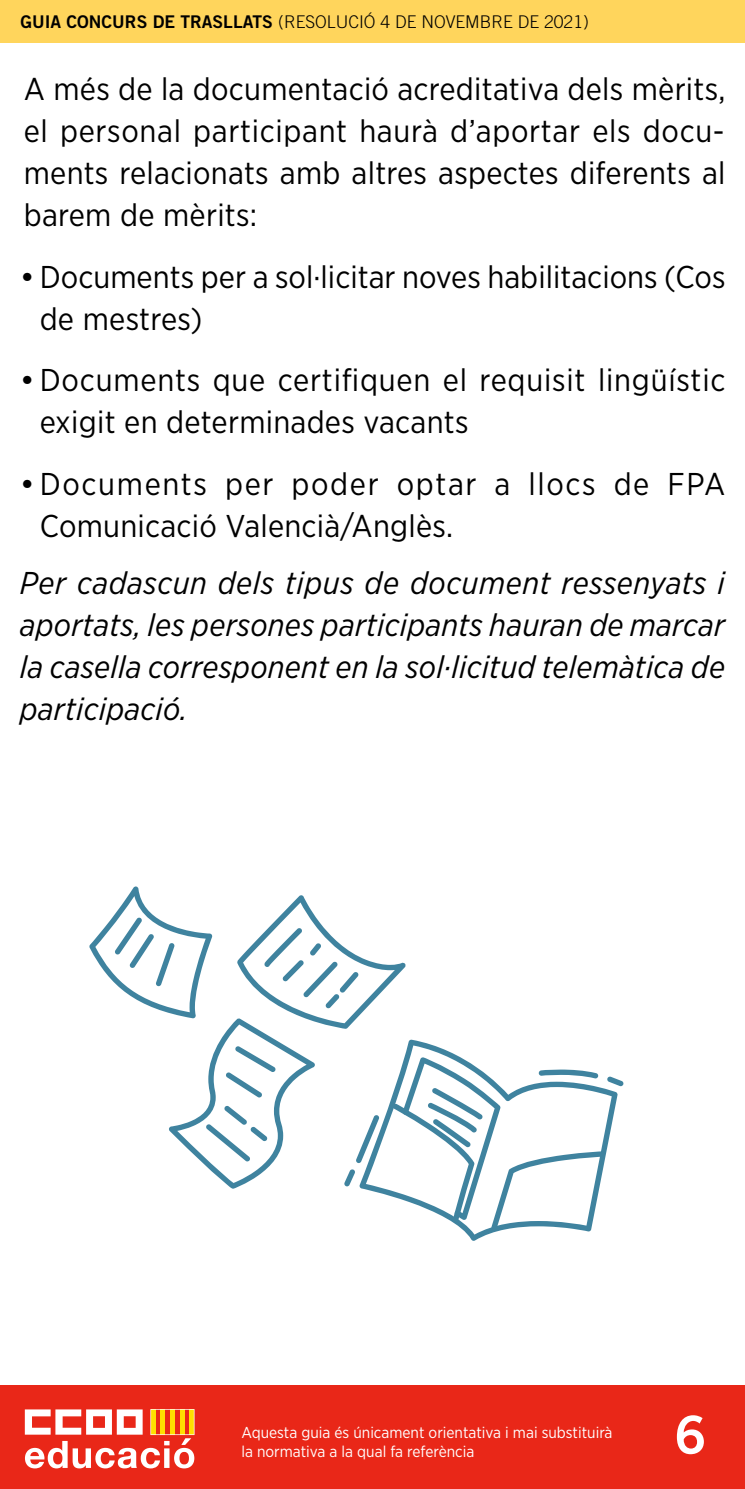
<style>
.page{position:relative;width:745px;height:1489px;background:#fff}
.page>*{position:absolute;margin:0;border:0;box-sizing:border-box;transform-origin:0 0}
.t1{font:52.5px "Trade Gothic LT Std Bd 2";color:#fff}
.t2{font:31.5px/42px "Gotham Narrow";letter-spacing:.01em;color:#000}
.t3{font:italic 31.5px/42px "Gotham Narrow";letter-spacing:.005em;color:#000;text-align:justify}
.t4{font:31.5px/42px "Gotham Narrow";letter-spacing:.05em;color:#000}
.t5{font:300 17.5px "Trade Gothic LT Std";color:#000}
.t6{font:15.75px/18.9px "Gotham Narrow";color:#fff}
.s1{font-family:"Trade Gothic LT Std Bd 2";font-weight:400}
.s2{font-family:"Gotham"}
</style>
<div class="page">
<div style="left:0;top:1385px;width:744px;height:103px;background:#e92718"></div>
<div style="left:0;top:0;width:744px;height:42px;background:#ffd55c"></div>
<svg style="left:25px;top:1409px;width:169px;height:59px"></svg>
<svg style="left:89px;top:886px;width:534px;height:344px"></svg>
<p class="t5" style="left:20px;top:11px;width:569px"><span class="s1">GUIA CONCURS DE TRASLLATS</span> (RESOLUCIÓ 4 DE NOVEMBR E DE 2021)</p>
<p class="t2" style="left:24px;top:67px;width:702px;text-align:justify">A més de la documentació acreditativa dels mèrits, el personal participant haurà d’aportar els docu&shy;ments relacionats amb altres aspectes diferents al barem de mèrits:</p>
<p class="t2" style="left:40px;top:255px;width:686px;text-indent:-20px"><span class="s2">•</span>Documents per a sol·licitar noves habilitacions (Cos de mestres)</p>
<p class="t2" style="left:40px;top:359px;width:686px;text-indent:-20px"><span class="s2">•</span>Documents que certifiquen el requisit lingüístic exigit en determinades vacants</p>
<p class="t4" style="left:40px;top:462px;width:686px;text-indent:-20px"><span class="s2">•</span>Documents per poder optar a llocs de FPA<br>Comunicació Valencià/Anglès.</p>
<p class="t3" style="left:20px;top:561px;width:706px">Per cadascun dels tipus de document ressenyats i aportats, les persones participants hauran de marcar la casella corresponent en la sol·licitud telemàtica de participació.</p>
<p class="t6" style="left:241px;top:1422px;width:372px">Aquesta guia és únicament orientativa i mai substituirà la normativa a la qual fa referència</p>
<h1 class="t1" style="left:673px;top:1402px;width:34px">6</h1>
</div>
